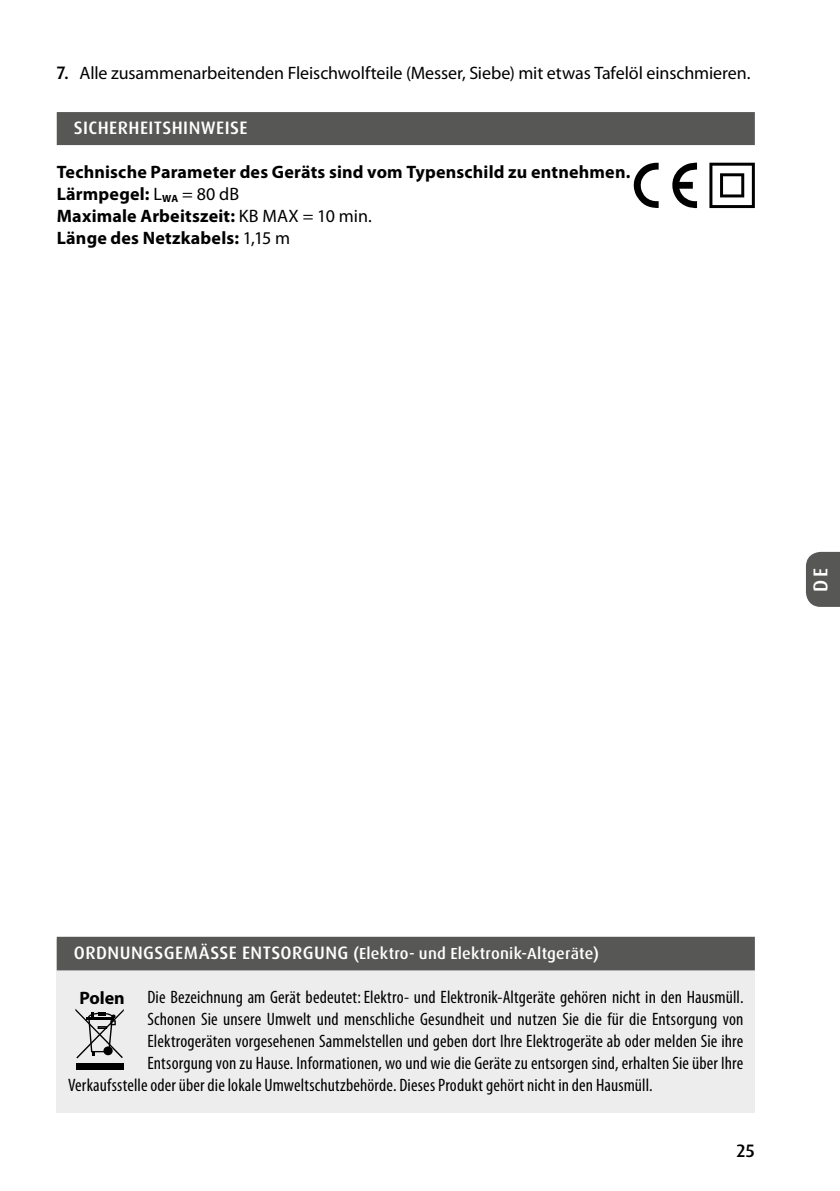
<style>
.page{position:relative;width:840px;height:1191px;background:#fff}
.page>*{position:absolute;margin:0;border:0;box-sizing:border-box;transform-origin:0 0}
.t1{font:500 20px "Dax Pro";color:#fff}
.t2{font:condensed 18px "Myriad Pro";letter-spacing:.005em;color:#000}
.t3{font:700 18px/22px "Myriad Pro";letter-spacing:.01em;color:#000}
.t4{font:18px "Myriad Pro";letter-spacing:-.005em;color:#000}
.t5{font:500 18px "Dax Pro";letter-spacing:.025em;color:#fff}
.t6{font:500 18px "Dax Pro";color:#000}
.t7{font:500 16px "Dax Pro";letter-spacing:.015em;color:#fff}
.s1{font-family:"Dax Pro";font-weight:500}
.s2{font-weight:400}
.s3{font-size:18px}
</style>
<div class="page">
<div style="left:806px;top:552px;width:33px;height:55px;background:#575756"></div>
<div style="left:57px;top:112px;width:697px;height:33px;background:#575756"></div>
<svg style="left:709px;top:163px;width:45px;height:45px"></svg>
<svg style="left:633px;top:163px;width:25px;height:45px"></svg>
<svg style="left:672px;top:163px;width:24px;height:45px"></svg>
<div style="left:57px;top:939px;width:697px;height:174px;background:#ededed"></div>
<div style="left:57px;top:936px;width:697px;height:34px;background:#575756"></div>
<svg style="left:75px;top:1008px;width:49px;height:50px"></svg>
<div style="left:76px;top:1062px;width:47px;height:7px;background:#000"></div>
<p class="t4" style="left:57px;top:63px;width:695px"><span class="s1">7.</span> Alle zusammenarbeitenden Fleischwolfteile (Messer, Siebe) mit etwas Tafelöl einschmieren.</p>
<p class="t5" style="left:74px;top:116px;width:175px">SICHERHEITSHINWEISE</p>
<p class="t3" style="left:57px;top:161px;width:575px">Technische Parameter des Geräts sind vom Typenschild zu entnehmen.<br>Lärmpegel: <span class="s2">L</span><sub>WA</sub> <span class="s2">= 80 dB<br></span>Maximale Arbeitszeit: <span class="s2">KB MAX = 10 min.<br></span>Länge des Netzkabels: <span class="s2">1,15 m</span></p>
<p class="t1" style="left:807px;top:592px;width:25px;rotate:-90deg">DE</p>
<p class="t7" style="left:74px;top:943px;width:526px"><span class="s3">ORDNUNGSGEMÄSSE ENTSORGUNG</span> (Elektro- und Elektronik-Altgeräte)</p>
<p class="t3" style="left:79px;top:986px;width:47px">Polen</p>
<p class="t2" style="left:147px;top:987px;width:597px">Die Bezeichnung am Gerät bedeutet:Elektro- und Elektronik-Altgeräte gehören nicht in den Hausmüll.</p>
<p class="t2" style="left:147px;top:1009px;width:597px">Schonen Sie unsere Umwelt und menschliche Gesundheit und nutzen Sie die für die Entsorgung von</p>
<p class="t2" style="left:147px;top:1031px;width:597px">Elektrogeräten vorgesehenen Sammelstellen und geben dort Ihre Elektrogeräte ab oder melden Sie ihre</p>
<p class="t2" style="left:147px;top:1053px;width:597px">Entsorgung von zu Hause. Informationen, wo und wie die Geräte zu entsorgen sind, erhalten Sie über Ihre</p>
<p class="t2" style="left:68px;top:1075px;width:585px">Verkaufsstelle oder über die lokale Umweltschutzbehörde. Dieses Produkt gehört nicht in den Hausmüll.</p>
<p class="t6" style="left:736px;top:1139px;width:20px">25</p>
</div>
